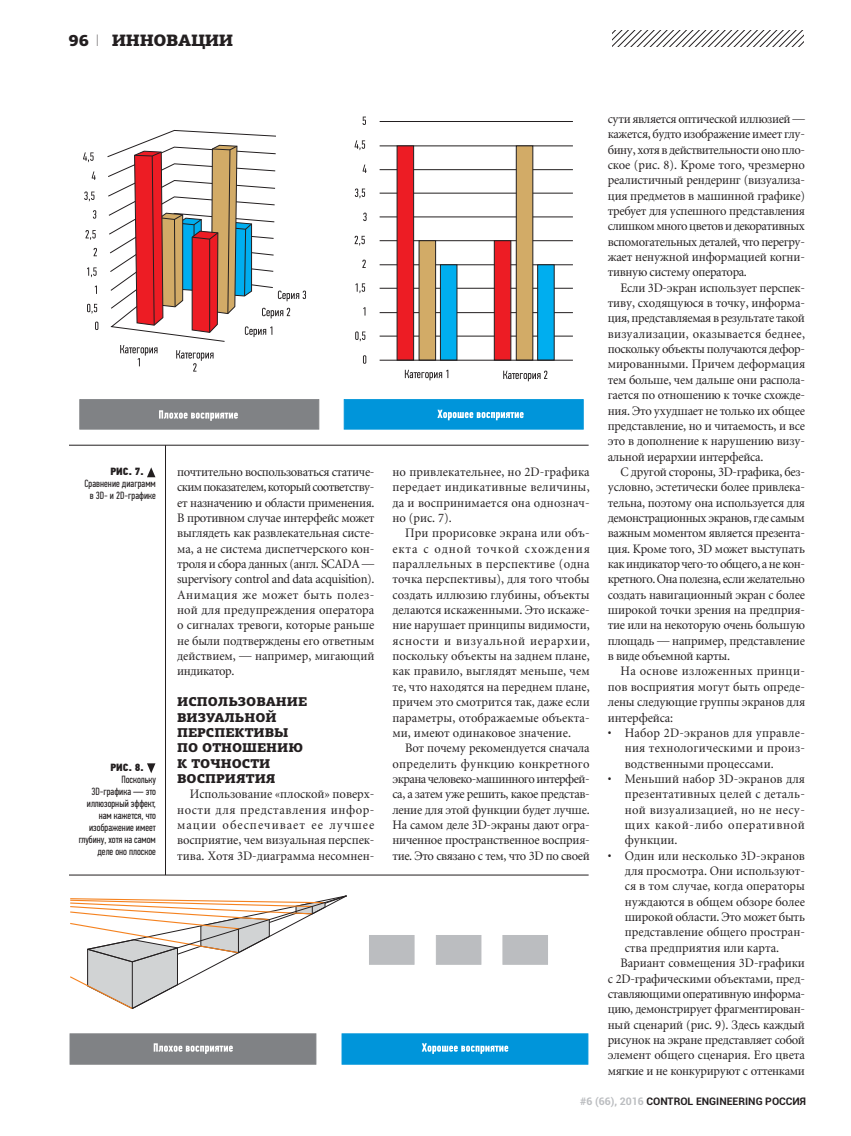
<style>
.page{position:relative;width:851px;height:1136px;background:#fff}
.page>*{position:absolute;margin:0;border:0;box-sizing:border-box;transform-origin:0 0}
.t1{font:900 16.5px "PF Agora Slab Pro";letter-spacing:-.02em;color:#231f20}
.t2{font:12.75px/15.3px "Miniature";letter-spacing:-.01em;color:#231f20;text-align:justify;scale:.96 1}
.t3{font:900 12.75px/15.3px "PF Agora Slab Pro";color:#231f20}
.t4{font:12.75px "Miniature";letter-spacing:-.03em;color:#231f20;scale:.96 1}
.t5{font:12.75px "Miniature";letter-spacing:.01em;color:#231f20;scale:.96 1}
.t6{font:10.5px/12px "PF Din Text Comp Pro";color:#231f20;text-align:center}
.t7{font:700 10.5px "Roboto";color:#231f20}
.t8{font:10.5px "PF Din Text Cond Pro X Black";color:#231f20}
.s1{font-family:"PF Din Text Pro";font-weight:100}
.s2{color:#bbbdc0}
</style>
<div class="page">
<svg style="left:612px;top:31px;width:191px;height:15px"></svg>
<div style="left:70px;top:1033px;width:246px;height:31px;background:#808285;border:1px solid #808285"></div>
<div style="left:341px;top:1033px;width:247px;height:31px;background:#0095da;border:1px solid #0095da"></div>
<svg style="left:154px;top:1043px;width:79px;height:10px"></svg>
<svg style="left:421px;top:1043px;width:87px;height:10px"></svg>
<div style="left:369px;top:935px;width:45px;height:29px;background:#bbbdc0"></div>
<div style="left:436px;top:935px;width:45px;height:29px;background:#bbbdc0"></div>
<div style="left:502px;top:935px;width:46px;height:29px;background:#bbbdc0;border:1px solid #bbbdc0"></div>
<svg style="left:70px;top:895px;width:277px;height:114px"></svg>
<hr style="left:379px;top:121px;width:194px;height:1px;background:#231f20">
<hr style="left:379px;top:145px;width:194px;height:1px;background:#231f20">
<hr style="left:379px;top:169px;width:194px;height:1px;background:#231f20">
<hr style="left:379px;top:193px;width:194px;height:1px;background:#231f20">
<hr style="left:379px;top:216px;width:194px;height:1px;background:#231f20">
<hr style="left:379px;top:240px;width:194px;height:1px;background:#231f20">
<hr style="left:379px;top:264px;width:194px;height:1px;background:#231f20">
<hr style="left:379px;top:288px;width:194px;height:1px;background:#231f20">
<hr style="left:379px;top:312px;width:194px;height:1px;background:#231f20">
<hr style="left:379px;top:336px;width:194px;height:1px;background:#231f20">
<div style="left:440px;top:264px;width:17px;height:96px;background:#00aeef;border:1px solid #231f20"></div>
<div style="left:537px;top:264px;width:17px;height:96px;background:#00aeef;border:1px solid #231f20"></div>
<div style="left:516px;top:145px;width:17px;height:215px;background:#d2ab67;border:1px solid #231f20"></div>
<div style="left:418px;top:240px;width:18px;height:120px;background:#d2ab67;border:1px solid #231f20"></div>
<div style="left:494px;top:240px;width:17px;height:120px;background:#ed1c24;border:1px solid #231f20"></div>
<div style="left:396px;top:145px;width:18px;height:215px;background:#ed1c24;border:1px solid #231f20"></div>
<hr style="left:379px;top:360px;width:194px;height:1px;background:#231f20">
<div style="left:79px;top:399px;width:240px;height:30px;background:#808285;border:1px solid #808285"></div>
<div style="left:344px;top:399px;width:239px;height:30px;background:#0095da;border:1px solid #0095da"></div>
<svg style="left:405px;top:370px;width:43px;height:10px"></svg>
<svg style="left:503px;top:370px;width:44px;height:11px"></svg>
<svg style="left:437px;top:409px;width:86px;height:11px"></svg>
<svg style="left:83px;top:152px;width:11px;height:10px"></svg>
<svg style="left:92px;top:171px;width:4px;height:9px"></svg>
<svg style="left:84px;top:191px;width:10px;height:10px"></svg>
<svg style="left:93px;top:210px;width:3px;height:9px"></svg>
<svg style="left:85px;top:230px;width:11px;height:10px"></svg>
<svg style="left:94px;top:248px;width:3px;height:8px"></svg>
<svg style="left:87px;top:267px;width:10px;height:10px"></svg>
<svg style="left:95px;top:285px;width:2px;height:9px"></svg>
<svg style="left:87px;top:304px;width:10px;height:9px"></svg>
<svg style="left:95px;top:321px;width:3px;height:9px"></svg>
<svg style="left:362px;top:117px;width:4px;height:8px"></svg>
<svg style="left:354px;top:140px;width:11px;height:10px"></svg>
<svg style="left:362px;top:164px;width:4px;height:9px"></svg>
<svg style="left:355px;top:188px;width:10px;height:10px"></svg>
<svg style="left:363px;top:212px;width:3px;height:9px"></svg>
<svg style="left:354px;top:236px;width:11px;height:9px"></svg>
<svg style="left:362px;top:259px;width:4px;height:9px"></svg>
<svg style="left:355px;top:283px;width:10px;height:10px"></svg>
<svg style="left:355px;top:331px;width:10px;height:10px"></svg>
<svg style="left:363px;top:355px;width:3px;height:9px"></svg>
<svg style="left:107px;top:130px;width:199px;height:348px"></svg>
<svg style="left:147px;top:763px;width:8px;height:10px"></svg>
<hr style="left:69px;top:445px;width:519px;height:1px;background:#231f20">
<hr style="left:165px;top:445px;width:1px;height:429px;background:#231f20">
<hr style="left:69px;top:874px;width:519px;height:1px;background:#231f20">
<p class="t1" style="left:69px;top:31px;width:32px">96 <span class="s1">I</span></p>
<p class="t1" style="left:112px;top:31px;width:123px">ИННОВАЦИИ</p>
<p class="t8" style="left:110px;top:465px;width:35px">РИС. 7.</p>
<p class="t6" style="left:84px;top:477px;width:73px">Сравнение диаграмм в 3D- и 2D-графике</p>
<p class="t8" style="left:110px;top:761px;width:35px">РИС. 8.</p>
<p class="t6" style="left:79px;top:773px;width:78px;text-align:right">Поскольку<br>3D-графика — это иллюзорный эффект, нам кажется, что изображение имеет глубину, хотя на самом деле оно плоское</p>
<p class="t2" style="left:177px;top:464px;width:207px">почтительно воспользоваться статиче&shy;ским показателем, который соответству&shy;ет назначению и области применения.<br>В противном случае интерфейс может выглядеть как развлекательная систе&shy;ма, а не система диспетчерского кон&shy;троля и сбора данных (англ. SCADA — supervisory control and data acquisition).<br>Анимация же может быть полез&shy;ной для предупреждения оператора о сигналах тревоги, которые раньше не были подтверждены его ответным действием, — например, мигающий индикатор.</p>
<p class="t3" style="left:177px;top:694px;width:131px">ИСПОЛЬЗОВАНИЕ<br>ВИЗУАЛЬНОЙ<br>ПЕРСПЕКТИВЫ<br>ПО ОТНОШЕНИЮ<br>К ТОЧНОСТИ<br>ВОСПРИЯТИЯ</p>
<p class="t2" style="left:177px;top:786px;width:207px;text-indent:13px">Использование «плоской» поверх&shy;ности для представления инфор&shy;мации обеспечивает ее лучшее восприятие, чем визуальная перспек&shy;тива. Хотя 3D-диаграмма несомнен-</p>
<p class="t2" style="left:392px;top:464px;width:207px">но привлекательнее, но 2D-графика передает индикативные величины, да и воспринимается она однознач&shy;но (рис. 7).</p>
<p class="t2" style="left:392px;top:525px;width:207px;text-indent:13px">При прорисовке экрана или объ&shy;екта с одной точкой схождения параллельных в перспективе (одна точка перспективы), для того чтобы создать иллюзию глубины, объекты делаются искаженными. Это искаже&shy;ние нарушает принципы видимости, ясности и визуальной иерархии, поскольку объекты на заднем плане, как правило, выглядят меньше, чем те, что находятся на переднем плане, причем это смотрится так, даже если параметры, отображаемые объекта&shy;ми, имеют одинаковое значение.</p>
<p class="t2" style="left:392px;top:740px;width:207px;text-indent:13px">Вот почему рекомендуется сначала определить функцию конкретного экрана человеко-машинного интерфей&shy;са, а затем уже решить, какое представ&shy;ление для этой функции будет лучше.<br>На самом деле 3D-экраны дают огра&shy;ниченное пространственное восприя&shy;тие. Это связано с тем, что 3D по своей</p>
<p class="t2" style="left:607px;top:111px;width:207px">сути является оптической иллюзией — кажется, будто изображение имеет глу&shy;бину, хотя в действительности оно пло&shy;ское (рис. 8). Кроме того, чрезмерно реалистичный рендеринг (визуализа&shy;ция предметов в машинной графике) требует для успешного представления слишком много цветов и декоративных вспомогательных деталей, что перегру&shy;жает ненужной информацией когни&shy;тивную систему оператора.</p>
<p class="t2" style="left:607px;top:279px;width:207px;text-indent:13px">Если 3D-экран использует перспек&shy;тиву, сходящуюся в точку, информа&shy;ция, представляемая в результате такой визуализации, оказывается беднее, поскольку объекты получаются дефор&shy;мированными. Причем деформация тем больше, чем дальше они распола&shy;гается по отношению к точке схожде&shy;ния. Это ухудшает не только их общее представление, но и читаемость, и все это в дополнение к нарушению визу&shy;альной иерархии интерфейса.</p>
<p class="t2" style="left:607px;top:464px;width:207px;text-indent:13px">С другой стороны, 3D-графика, без&shy;условно, эстетически более привлека&shy;тельна, поэтому она используется для демонстрационных экранов, где самым важным моментом является презента&shy;ция. Кроме того, 3D может выступать как индикатор чего-то общего, а не кон&shy;кретного. Она полезна, если желательно создать навигационный экран с более широкой точки зрения на предприя&shy;тие или на некоторую очень большую площадь — например, представление в виде объемной карты.</p>
<p class="t2" style="left:607px;top:663px;width:207px;text-indent:13px">На основе изложенных принци&shy;пов восприятия могут быть опреде&shy;лены следующие группы экранов для интерфейса:</p>
<p class="t2" style="left:624px;top:724px;width:189px;text-indent:-17px">• Набор 2D-экранов для управле&shy;ния технологическими и произ&shy;водственными процессами.</p>
<p class="t2" style="left:624px;top:770px;width:189px;text-indent:-17px">• Меньший набор 3D-экранов для презентативных целей с деталь&shy;ной визуализацией, но не несу&shy;щих какой-либо оперативной функции.</p>
<p class="t5" style="left:607px;top:847px;width:207px">• Один или несколько 3D-экранов</p>
<p class="t2" style="left:624px;top:862px;width:189px">для просмотра. Они используют-</p>
<p class="t2" style="left:624px;top:878px;width:189px">ся в том случае, когда операторы</p>
<p class="t2" style="left:624px;top:893px;width:189px">нуждаются в общем обзоре более</p>
<p class="t2" style="left:624px;top:908px;width:189px">широкой области. Это может быть</p>
<p class="t2" style="left:624px;top:924px;width:189px">представление общего простран-</p>
<p class="t2" style="left:624px;top:939px;width:162px">ства предприятия или карта.</p>
<p class="t2" style="left:620px;top:955px;width:194px">Вариант совмещения 3D-графики</p>
<p class="t2" style="left:607px;top:970px;width:207px">с 2D-графическими объектами, пред-</p>
<p class="t4" style="left:607px;top:985px;width:207px">ставляющими оперативную информа-</p>
<p class="t4" style="left:607px;top:1001px;width:207px">цию, демонстрирует фрагментирован-</p>
<p class="t2" style="left:607px;top:1016px;width:207px">ный сценарий (рис. 9). Здесь каждый</p>
<p class="t2" style="left:607px;top:1031px;width:207px">рисунок на экране представляет собой</p>
<p class="t2" style="left:607px;top:1047px;width:207px">элемент общего сценария. Его цвета</p>
<p class="t2" style="left:607px;top:1062px;width:207px">мягкие и не конкурируют с оттенками</p>
<p class="t7" style="left:580px;top:1093px;width:227px"><span class="s2">#6 (66), 2016</span> CONTROL ENGINEERING РОССИЯ</p>
</div>
